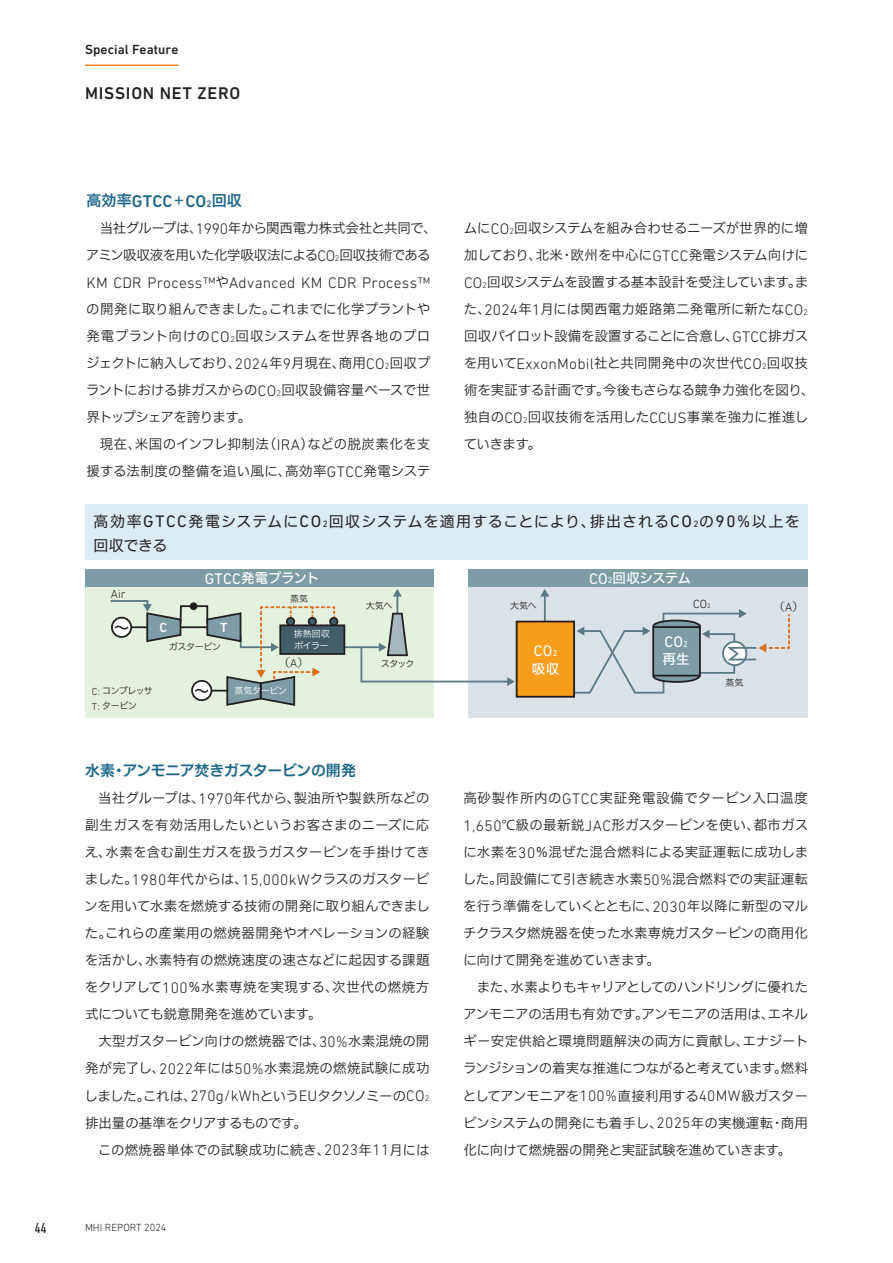
<style>
.page{position:relative;width:893px;height:1263px;background:#fff}
.page>*{position:absolute;margin:0;border:0;box-sizing:border-box;transform-origin:0 0}
.t1{font:500 17.25px "DIN Next LT Pro";letter-spacing:.045em;color:#231f20}
.t2{font:300 15.45px "DIN Next LT Pro";letter-spacing:.02em;color:#231f20}
.t3{font:15.45px "DIN Next LT Pro";color:#fff}
.t4{font:15px/24px "Hiragino UD Sans F Std N W4";letter-spacing:.06em;color:#231f20}
.t5{font:15px "Hiragino UD Sans F Std N W6";letter-spacing:-.02em;color:#1a6588}
.t6{font:condensed 15px "DIN Next LT Pro";color:#231f20}
.t7{font:13.5px/27px "Hiragino UD Sans F Std N W3";letter-spacing:-.01em;color:#231f20;text-align:justify}
.t8{font:13.5px/27px "Hiragino UD Sans F Std N W3";letter-spacing:-.04em;color:#231f20}
.t9{font:13.5px/27px "Hiragino UD Sans F Std N W3";letter-spacing:.015em;color:#231f20;text-align:right}
.t10{font:13.5px "Hiragino UD Sans F Std N W3";letter-spacing:.01em;color:#231f20}
.t11{font:13.5px "Hiragino UD Sans F Std N W5";letter-spacing:-.02em;color:#fff}
.t12{font:500 13.5px "DIN Next LT Pro";letter-spacing:.005em;color:#231f20}
.t13{font:500 13.5px "DIN Next LT Pro";color:#fff}
.t14{font:300 12px "DIN Next LT Pro";color:#231f20}
.t15{font:12px "Koz Min Pr 6 N";color:#231f20}
.t16{font:300 10.5px "DIN Next LT Pro";color:#231f20}
.t17{font:9px/15px "Hiragino UD Sans F Std N W3";letter-spacing:-.04em;color:#231f20}
.t18{font:9px/12px "Hiragino UD Sans F Std N W3";letter-spacing:-.03em;color:#fff}
.s1{font-family:"DIN Next LT Pro";font-weight:500;font-size:17.25px}
.s2{font-family:"DIN Next LT Pro";font-weight:500;font-size:9.45px}
.s3{font-family:"DIN Next LT Pro";font-weight:300;font-size:15.45px}
.s4{font-family:"DIN Next LT Pro";font-weight:300;font-size:8.55px}
.s5{font-family:"Hiragino UD Sans F Std N W3";font-weight:400;font-size:13.5px}
.s6{font-family:"DIN Next LT Pro";font-size:16.95px}
.s7{font-family:"DIN Next LT Pro";font-size:9.3px}
.s8{font-family:"DIN Next LT Pro";font-size:15.45px}
.s9{font-family:"DIN Next LT Pro";font-size:8.55px}
.s10{font-family:"DIN Next LT Pro";font-weight:300}
.s11{font-size:8.55px}
.s12{font-size:6.6px}
.s13{font-family:"DIN Next LT Pro";font-weight:300;font-size:10.35px}
</style>
<div class="page">
<div style="left:85px;top:505px;width:723px;height:55px;background:#ddebf4"></div>
<div style="left:85px;top:569px;width:349px;height:149px;background:#e4f1de"></div>
<div style="left:468px;top:569px;width:339px;height:149px;background:#dae2e7"></div>
<div style="left:85px;top:569px;width:349px;height:17px;background:#7e9ca5"></div>
<div style="left:468px;top:569px;width:339px;height:17px;background:#7e9ca5"></div>
<hr style="left:336px;top:646px;width:44px;height:2px;background:#5b7885">
<hr style="left:396px;top:595px;width:2px;height:44px;background:#5b7885">
<svg style="left:393px;top:589px;width:9px;height:7px"></svg>
<svg style="left:360px;top:612px;width:155px;height:74px"></svg>
<div style="left:280px;top:625px;width:64px;height:29px;background:#425f69"></div>
<div style="left:279px;top:624px;width:66px;height:31px;border:2px solid #231f20"></div>
<div style="left:329px;top:617px;width:9px;height:9px;border:2px solid #231f20;border-radius:50%"></div>
<svg style="left:110px;top:600px;width:226px;height:106px"></svg>
<hr style="left:544px;top:595px;width:2px;height:91px;background:#5b7885">
<svg style="left:540px;top:589px;width:9px;height:7px"></svg>
<div style="left:517px;top:621px;width:57px;height:76px;background:#f89c1c"></div>
<div style="left:516px;top:621px;width:59px;height:77px;border:2px solid #231f20"></div>
<svg style="left:569px;top:609px;width:221px;height:85px"></svg>
<hr style="left:85px;top:65px;width:93px;height:1px;background:#f58520">
<p class="t12" style="left:85px;top:41px;width:95px">Special Feature</p>
<p class="t1" style="left:85px;top:83px;width:157px">MISSION NET ZERO</p>
<p class="t5" style="left:86px;top:189px;width:157px">高効率<span class="s1">GTCC</span>＋<span class="s1">CO</span><span class="s2">2</span>回収</p>
<p class="t8" style="left:86px;top:214px;width:352px;text-indent:14px">当社グループは、<span class="s3">1990</span>年から関西電力株式会社と共同で、アミン吸収液を用いた化学吸収法による<span class="s3">CO</span><span class="s4">2</span>回収技術である</p>
<p class="t2" style="left:86px;top:274px;width:345px">KM CDR Process™<span class="s5">や</span>Advanced KM CDR Process™</p>
<p class="t7" style="left:86px;top:295px;width:346px">の開発に取り組んできました。これまでに化学プラントや発電プラント向けの<span class="s3">CO</span><span class="s4">2</span>回収システムを世界各地のプロジェクトに納入しており、<span class="s3">2024</span>年<span class="s3">9</span>月現在、商用<span class="s3">CO</span><span class="s4">2</span>回収プラントにおける排ガスからの<span class="s3">CO</span><span class="s4">2</span>回収設備容量ベースで世界トップシェアを誇ります。</p>
<p class="t9" style="left:86px;top:430px;width:346px">現在、米国のインフレ抑制法（<span class="s3">IRA</span>）などの脱炭素化を支援する法制度の整備を追い風に、高効率<span class="s3">GTCC</span>発電システ</p>
<p class="t7" style="left:464px;top:214px;width:352px;text-align:left">ムに<span class="s3">CO</span><span class="s4">2</span>回収システムを組み合わせるニーズが世界的に増加しており、北米・欧州を中心に<span class="s3">GTCC</span>発電システム向けに<br><span class="s3">CO</span><span class="s4">2</span>回収システムを設置する基本設計を受注しています。また、<span class="s3">2024</span>年<span class="s3">1</span>月には関西電力姫路第二発電所に新たな<span class="s3">CO</span><span class="s4">2</span>回収パイロット設備を設置することに合意し、<span class="s3">GTCC</span>排ガスを用いて<span class="s3">ExxonMobil</span>社と共同開発中の次世代<span class="s3">CO</span><span class="s4">2</span>回収技術を実証する計画です。今後もさらなる競争力強化を図り、独自の<span class="s3">CO</span><span class="s4">2</span>回収技術を活用した<span class="s3">CCUS</span>事業を強力に推進していきます。</p>
<p class="t4" style="left:94px;top:508px;width:708px">高効率<span class="s6">GTCC</span>発電システムに<span class="s6">CO</span><span class="s7">2</span>回収システムを適用することにより、排出される<span class="s6">CO</span><span class="s7">2</span>の<span class="s6">90%</span>以上を回収できる</p>
<p class="t14" style="left:111px;top:587px;width:16px">Air</p>
<p class="t11" style="left:205px;top:568px;width:116px"><span class="s8">GTCC</span>発電プラント</p>
<p class="t11" style="left:589px;top:568px;width:103px"><span class="s8">CO</span><span class="s9">2</span>回収システム</p>
<p class="t13" style="left:159px;top:619px;width:9px">C</p>
<p class="t13" style="left:220px;top:619px;width:9px">T</p>
<p class="t17" style="left:169px;top:639px;width:54px">ガスタービン</p>
<p class="t17" style="left:290px;top:591px;width:19px">蒸気</p>
<p class="t18" style="left:294px;top:627px;width:37px">排熱回収ボイラー</p>
<p class="t15" style="left:278px;top:656px;width:32px">（<span class="s10">A</span>）</p>
<p class="t17" style="left:366px;top:598px;width:28px">大気へ</p>
<p class="t17" style="left:510px;top:598px;width:28px">大気へ</p>
<p class="t17" style="left:381px;top:655px;width:35px">スタック</p>
<p class="t3" style="left:534px;top:642px;width:25px">CO<span class="s11">2</span></p>
<p class="t11" style="left:532px;top:658px;width:29px">吸収</p>
<p class="t14" style="left:693px;top:597px;width:19px">CO<span class="s12">2</span></p>
<p class="t15" style="left:773px;top:600px;width:32px">（<span class="s10">A</span>）</p>
<p class="t3" style="left:664px;top:633px;width:25px">CO<span class="s11">2</span></p>
<p class="t11" style="left:662px;top:649px;width:29px">再生</p>
<p class="t17" style="left:92px;top:683px;width:62px"><span class="s13">C:</span> コンプレッサ<br><span class="s13">T:</span> タービン</p>
<p class="t18" style="left:234px;top:684px;width:54px">蒸気タービン</p>
<p class="t5" style="left:85px;top:759px;width:273px">水素・アンモニア焚きガスタービンの開発</p>
<p class="t7" style="left:85px;top:784px;width:347px;text-indent:14px">当社グループは、<span class="s3">1970</span>年代から、製油所や製鉄所などの副生ガスを有効活用したいというお客さまのニーズに応え、水素を含む副生ガスを扱うガスタービンを手掛けてきました。<span class="s3">1980</span>年代からは、<span class="s3">15,000kW</span>クラスのガスタービンを用いて水素を燃焼する技術の開発に取り組んできました。これらの産業用の燃焼器開発やオペレーションの経験を活かし、水素特有の燃焼速度の速さなどに起因する課題をクリアして<span class="s3">100</span>％水素専焼を実現する、次世代の燃焼方式についても鋭意開発を進めています。</p>
<p class="t7" style="left:84px;top:1027px;width:347px;text-indent:14px">大型ガスタービン向けの燃焼器では、<span class="s3">30%</span>水素混焼の開発が完了し、<span class="s3">2022</span>年には<span class="s3">50%</span>水素混焼の燃焼試験に成功しました。これは、<span class="s3">270g/kWh</span>という<span class="s3">EU</span>タクソノミーの<span class="s3">CO</span><span class="s4">2</span>排出量の基準をクリアするものです。</p>
<p class="t10" style="left:98px;top:1139px;width:333px">この燃焼器単体での試験成功に続き、<span class="s3">2023</span>年<span class="s3">11</span>月には</p>
<p class="t6" style="left:35px;top:1219px;width:14px">44</p>
<p class="t16" style="left:85px;top:1222px;width:83px">MHI REPORT 2024</p>
<p class="t17" style="left:726px;top:675px;width:19px">蒸気</p>
<p class="t7" style="left:463px;top:784px;width:347px">高砂製作所内の<span class="s3">GTCC</span>実証発電設備でタービン入口温度<span class="s3">1,650</span>℃級の最新鋭<span class="s3">JAC</span>形ガスタービンを使い、都市ガスに水素を<span class="s3">30</span>％混ぜた混合燃料による実証運転に成功しました。同設備にて引き続き水素<span class="s3">50%</span>混合燃料での実証運転を行う準備をしていくとともに、<span class="s3">2030</span>年以降に新型のマルチクラスタ燃焼器を使った水素専焼ガスタービンの商用化に向けて開発を進めていきます。</p>
<p class="t7" style="left:463px;top:973px;width:347px;text-indent:14px">また、水素よりもキャリアとしてのハンドリングに優れたアンモニアの活用も有効です。アンモニアの活用は、エネルギー安定供給と環境問題解決の両方に貢献し、エナジートランジションの着実な推進につながると考えています。燃料としてアンモニアを<span class="s3">100%</span>直接利用する<span class="s3">40MW</span>級ガスタービンシステムの開発にも着手し、<span class="s3">2025</span>年の実機運転・商用化に向けて燃焼器の開発と実証試験を進めていきます。</p>
</div>
